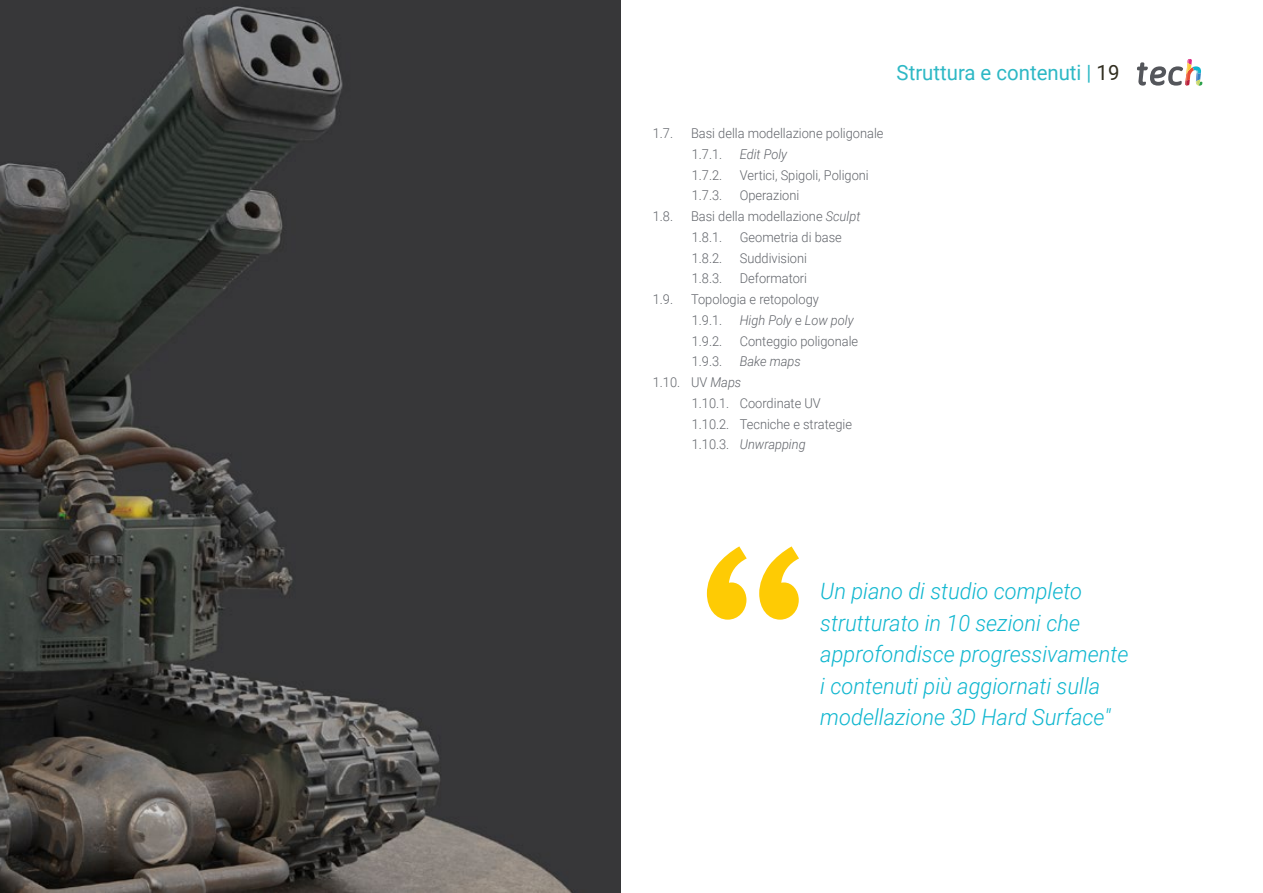
<style>
.page{position:relative;width:1263px;height:893px;background:#fff}
.page>*{position:absolute;margin:0;border:0;box-sizing:border-box;transform-origin:0 0}
.t1{font:italic 300 22.5px/31.5px "Roboto";color:#0fb6cf}
.t2{font:21px "Roboto";color:#2db8c5}
.t3{font:300 13.5px/20.7px "Roboto";color:#61646a;scale:.95 1}
.t4{font:italic 300 13.5px/20.7px "Roboto";color:#61646a;scale:.95 1}
.s1{color:#312e20}
.s2{font-style:italic}
.s3{font-style:normal}
</style>
<div class="page">
<img style="left:0;top:0;width:621px;height:893px">
<svg style="left:1137px;top:59px;width:65px;height:27px"></svg>
<svg style="left:707px;top:546px;width:92px;height:74px"></svg>
<h2 class="t2" style="left:897px;top:57px;width:224px">Struttura e contenuti | <span class="s1">19</span></h2>
<p class="t3" style="left:653px;top:122px;width:23px">1.7.</p>
<p class="t3" style="left:691px;top:122px;width:204px">Basi della modellazione poligonale<br>1.7.1.</p>
<p class="t4" style="left:740px;top:143px;width:51px">Edit Poly</p>
<p class="t3" style="left:692px;top:164px;width:34px">1.7.2.</p>
<p class="t3" style="left:740px;top:164px;width:137px">Vertici, Spigoli, Poligoni</p>
<p class="t3" style="left:692px;top:185px;width:34px">1.7.3.</p>
<p class="t3" style="left:740px;top:185px;width:64px">Operazioni</p>
<p class="t3" style="left:653px;top:205px;width:23px">1.8.</p>
<p class="t3" style="left:691px;top:205px;width:180px">Basi della modellazione <span class="s2">Sculpt<br></span>1.8.1.</p>
<p class="t3" style="left:740px;top:226px;width:109px">Geometria di base</p>
<p class="t3" style="left:692px;top:247px;width:34px">1.8.2.</p>
<p class="t3" style="left:740px;top:247px;width:72px">Suddivisioni</p>
<p class="t3" style="left:692px;top:268px;width:34px">1.8.3.</p>
<p class="t3" style="left:740px;top:268px;width:72px">Deformatori</p>
<p class="t3" style="left:653px;top:288px;width:23px">1.9.</p>
<p class="t3" style="left:691px;top:288px;width:136px">Topologia e retopology<br>1.9.1.</p>
<p class="t4" style="left:740px;top:309px;width:121px">High Poly <span class="s3">e</span> Low poly</p>
<p class="t3" style="left:692px;top:330px;width:34px">1.9.2.</p>
<p class="t3" style="left:740px;top:330px;width:126px">Conteggio poligonale</p>
<p class="t3" style="left:692px;top:351px;width:34px">1.9.3.</p>
<p class="t4" style="left:653px;top:351px;width:157px;text-indent:87px">Bake maps<br><span class="s3">1.10. UV</span> Maps</p>
<p class="t3" style="left:692px;top:392px;width:170px">1.10.1. Coordinate UV<br>1.10.2. Tecniche e strategie<br>1.10.3. <span class="s2">Unwrapping</span></p>
<h1 class="t1" style="left:820px;top:575px;width:310px">Un piano di studio completo strutturato in 10 sezioni che approfondisce progressivamente i contenuti più aggiornati sulla modellazione 3D Hard Surface"</h1>
</div>
